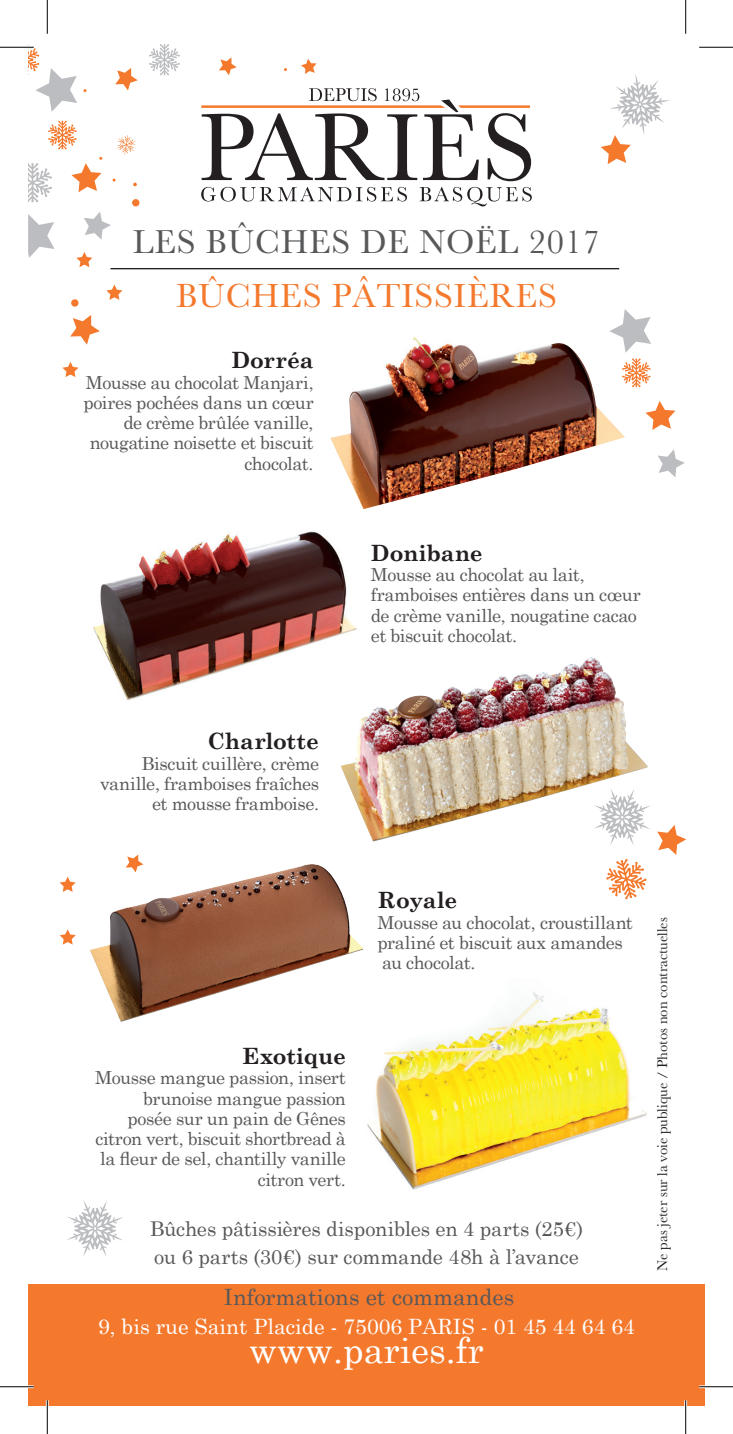
<style>
.page{position:relative;width:733px;height:1434px;background:#fff}
.page>*{position:absolute;margin:0;border:0;box-sizing:border-box;transform-origin:0 0}
.t1{font:36px "Century Schoolbook";color:#fff}
.t2{font:34.65px "Baskerville";letter-spacing:.025em;color:#f4792d}
.t3{font:34.43px "Baskerville";letter-spacing:.025em;color:#57585a}
.t4{font:700 22.5px "Century Schoolbook";letter-spacing:-.01em;color:#231f20}
.t5{font:22.5px "Century Schoolbook";color:#57585a}
.t6{font:21.15px "Century Schoolbook";color:#fff}
.t7{font:20.25px/28.8px "Century Schoolbook";letter-spacing:-.005em;color:#57585a}
.t8{font:18px/20.2px "Century Schoolbook";letter-spacing:-.02em;color:#57585a;text-align:right}
.t9{font:14.62px "Baskerville";color:#231f20}
</style>
<div class="page">
<div style="left:28px;top:1285px;width:676px;height:121px;background:#f4792d"></div>
<hr style="left:110px;top:268px;width:509px;height:1px;background:#231f20">
<svg style="left:28px;top:214px;width:27px;height:44px"></svg>
<svg style="left:645px;top:401px;width:30px;height:29px"></svg>
<svg style="left:219px;top:57px;width:17px;height:18px"></svg>
<svg style="left:127px;top:854px;width:16px;height:10px"></svg>
<svg style="left:301px;top:59px;width:15px;height:15px"></svg>
<svg style="left:115px;top:68px;width:23px;height:22px"></svg>
<svg style="left:70px;top:315px;width:30px;height:30px"></svg>
<svg style="left:76px;top:252px;width:16px;height:15px"></svg>
<svg style="left:60px;top:877px;width:16px;height:15px"></svg>
<svg style="left:62px;top:362px;width:16px;height:15px"></svg>
<svg style="left:106px;top:285px;width:16px;height:15px"></svg>
<svg style="left:60px;top:929px;width:16px;height:16px"></svg>
<svg style="left:84px;top:212px;width:27px;height:28px"></svg>
<svg style="left:658px;top:449px;width:26px;height:28px"></svg>
<svg style="left:149px;top:44px;width:31px;height:31px"></svg>
<svg style="left:48px;top:121px;width:29px;height:28px"></svg>
<svg style="left:612px;top:309px;width:39px;height:78px"></svg>
<svg style="left:28px;top:163px;width:24px;height:39px"></svg>
<svg style="left:28px;top:44px;width:49px;height:68px"></svg>
<svg style="left:117px;top:135px;width:18px;height:20px"></svg>
<svg style="left:601px;top:74px;width:69px;height:90px"></svg>
<div style="left:132px;top:199px;width:7px;height:7px;background:#f4792d;border-radius:50%"></div>
<div style="left:71px;top:299px;width:7px;height:8px;background:#f4792d;border-radius:50%"></div>
<svg style="left:133px;top:183px;width:4px;height:3px"></svg>
<svg style="left:71px;top:157px;width:31px;height:35px"></svg>
<svg style="left:201px;top:187px;width:206px;height:15px"></svg>
<svg style="left:419px;top:187px;width:112px;height:19px"></svg>
<svg style="left:201px;top:88px;width:330px;height:93px"></svg>
<svg style="left:657px;top:825px;width:29px;height:30px"></svg>
<svg style="left:606px;top:859px;width:40px;height:40px"></svg>
<svg style="left:67px;top:1200px;width:56px;height:57px"></svg>
<img style="left:93px;top:531px;width:264px;height:170px">
<img style="left:367px;top:992px;width:280px;height:198px">
<img style="left:330px;top:330px;width:295px;height:179px">
<img style="left:316px;top:655px;width:334px;height:190px">
<img style="left:90px;top:864px;width:273px;height:158px">
<hr style="left:0;top:46px;width:34px;height:3px;background:#fff">
<hr style="left:0;top:1385px;width:34px;height:3px;background:#fff">
<hr style="left:699px;top:1385px;width:33px;height:3px;background:#fff">
<hr style="left:46px;top:1400px;width:3px;height:34px;background:#fff">
<hr style="left:684px;top:1400px;width:2px;height:34px;background:#fff">
<hr style="left:0;top:47px;width:34px;height:1px;background:#000">
<hr style="left:699px;top:47px;width:33px;height:1px;background:#000">
<hr style="left:0;top:1386px;width:34px;height:1px;background:#000">
<hr style="left:699px;top:1386px;width:33px;height:1px;background:#000">
<hr style="left:47px;top:0;width:1px;height:34px;background:#000">
<hr style="left:47px;top:1400px;width:1px;height:34px;background:#000">
<hr style="left:685px;top:0;width:1px;height:34px;background:#000">
<hr style="left:685px;top:1400px;width:1px;height:34px;background:#000">
<h3 class="t3" style="left:133px;top:220px;width:468px">LES BÛCHES DE NOËL 2017</h3>
<h2 class="t2" style="left:176px;top:273px;width:382px">BÛCHES PÂTISSIÈRES</h2>
<p class="t4" style="left:231px;top:347px;width:84px">Dorréa</p>
<p class="t8" style="left:83px;top:372px;width:232px">Mousse au chocolat Manjari, poires pochées dans un cœur de crème brûlée vanille, nougatine noisette et biscuit chocolat.</p>
<p class="t4" style="left:371px;top:539px;width:113px">Donibane</p>
<p class="t8" style="left:371px;top:564px;width:271px;text-align:left">Mousse au chocolat au lait, framboises entières dans un cœur de crème vanille, nougatine cacao et biscuit chocolat.</p>
<p class="t4" style="left:207px;top:728px;width:113px">Charlotte</p>
<p class="t8" style="left:100px;top:752px;width:220px">Biscuit cuillère, crème vanille, framboises fraîches et mousse framboise.</p>
<p class="t4" style="left:242px;top:1042px;width:105px">Exotique</p>
<p class="t8" style="left:95px;top:1067px;width:252px">Mousse mangue passion, insert brunoise mangue passion posée sur un pain de Gênes citron vert, biscuit shortbread à la fleur de sel, chantilly vanille citron vert.</p>
<p class="t4" style="left:377px;top:887px;width:81px">Royale</p>
<p class="t8" style="left:377px;top:912px;width:257px;text-align:left">Mousse au chocolat, croustillant praliné et biscuit aux amandes au chocolat.</p>
<p class="t7" style="left:150px;top:1213px;width:435px">Bûches pâtissières disponibles en 4 parts (25€) ou 6 parts (30€) sur commande 48h à l’avance</p>
<p class="t5" style="left:224px;top:1283px;width:292px">Informations et commandes</p>
<p class="t6" style="left:98px;top:1313px;width:538px">9, bis rue Saint Placide - 75006 PARIS - 01 45 44 64 64</p>
<h1 class="t1" style="left:249px;top:1328px;width:236px">www.paries.fr</h1>
<p class="t9" style="left:653px;top:1271px;width:355px;rotate:-90deg">Ne pas jeter sur la voie publique / Photos non contractuelles</p>
</div>
